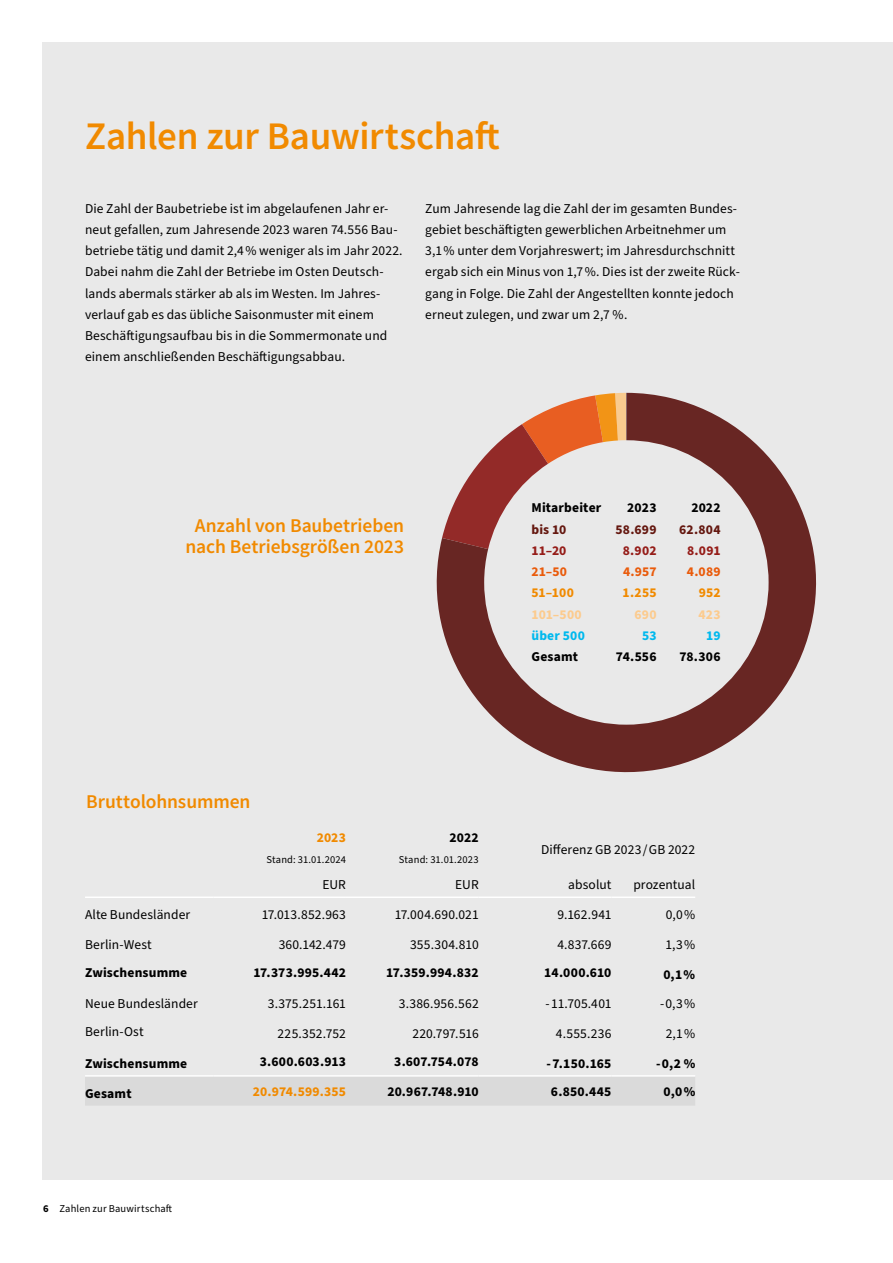
<style>
.page{position:relative;width:893px;height:1263px;background:#fff}
.page>*{position:absolute;margin:0;border:0;box-sizing:border-box;transform-origin:0 0}
.t1{font:600 39px "Source Sans Pro";letter-spacing:-.01em;color:#f18a00}
.t2{font:600 19.5px/21.3px "Source Sans Pro";letter-spacing:-.005em;color:#f18a00;text-align:center}
.t3{font:13.5px/21.3px "Source Sans Pro";letter-spacing:.005em;color:#000}
.t4{font:700 13.5px "Source Sans Pro";letter-spacing:.01em;color:#000}
.t5{font:700 13.5px "Source Sans Pro";letter-spacing:.01em;color:#f18a00}
.t6{font:700 13.5px "Source Sans Pro";letter-spacing:.015em;color:#64170f}
.t7{font:700 13.5px "Source Sans Pro";letter-spacing:.005em;color:#951c18}
.t8{font:700 13.5px "Source Sans Pro";letter-spacing:.01em;color:#ea5b0b}
.t9{font:700 13.5px "Source Sans Pro";letter-spacing:.015em;color:#fccb8e}
.t10{font:700 13.5px "Source Sans Pro";letter-spacing:.01em;color:#00b9ee}
.t11{font:10.5px "Source Sans Pro";letter-spacing:.015em;color:#000}
.s1{font-weight:700}
</style>
<div class="page">
<div style="left:43px;top:43px;width:850px;height:1137px;background:#e9e9e9"></div>
<div style="left:85px;top:1077px;width:610px;height:28px;background:#dadada"></div>
<hr style="left:85px;top:896px;width:128px;height:2px;background:#fff">
<hr style="left:213px;top:896px;width:133px;height:2px;background:#fff">
<hr style="left:346px;top:896px;width:133px;height:2px;background:#fff">
<hr style="left:479px;top:896px;width:132px;height:2px;background:#fff">
<hr style="left:611px;top:896px;width:84px;height:2px;background:#fff">
<hr style="left:85px;top:1075px;width:128px;height:1px;background:#fff">
<hr style="left:213px;top:1075px;width:133px;height:1px;background:#fff">
<hr style="left:346px;top:1075px;width:133px;height:1px;background:#fff">
<hr style="left:479px;top:1075px;width:132px;height:1px;background:#fff">
<hr style="left:611px;top:1075px;width:84px;height:1px;background:#fff">
<svg style="left:436px;top:393px;width:381px;height:380px"></svg>
<h1 class="t1" style="left:85px;top:110px;width:416px">Zahlen zur Bauwirtschaft</h1>
<p class="t3" style="left:85px;top:198px;width:319px">Die Zahl der Baubetriebe ist im abgelaufenen Jahr er&shy;neut gefallen, zum Jahresende 2023 waren 74.556 Bau&shy;betriebe tätig und damit 2,4 % weniger als im Jahr 2022.<br>Dabei nahm die Zahl der Betriebe im Osten Deutsch&shy;lands abermals stärker ab als im Westen. Im Jahres&shy;verlauf gab es das übliche Saisonmuster mit einem Beschäftigungsaufbau bis in die Sommermonate und einem anschließenden Beschäftigungsabbau.</p>
<p class="t3" style="left:425px;top:198px;width:316px">Zum Jahresende lag die Zahl der im gesamten Bundes&shy;gebiet beschäftigten gewerblichen Arbeitnehmer um 3,1 % unter dem Vorjahreswert; im Jahresdurchschnitt ergab sich ein Minus von 1,7 %. Dies ist der zweite Rück&shy;gang in Folge. Die Zahl der Angestellten konnte jedoch erneut zulegen, und zwar um 2,7 %.</p>
<h2 class="t2" style="left:185px;top:514px;width:220px">Anzahl von Baubetrieben nach Betriebsgrößen 2023</h2>
<h2 class="t2" style="left:86px;top:791px;width:166px">Bruttolohnsummen</h2>
<p class="t5" style="left:317px;top:828px;width:31px">2023</p>
<p class="t11" style="left:266px;top:852px;width:81px">Stand: 31.01.2024</p>
<p class="t4" style="left:450px;top:828px;width:31px">2022</p>
<p class="t11" style="left:399px;top:852px;width:81px">Stand: 31.01.2023</p>
<p class="t4" style="left:531px;top:499px;width:71px">Mitarbeiter</p>
<p class="t4" style="left:627px;top:499px;width:31px">2023</p>
<p class="t4" style="left:691px;top:499px;width:31px">2022</p>
<p class="t6" style="left:531px;top:520px;width:36px">bis 10</p>
<p class="t6" style="left:616px;top:520px;width:42px">58.699</p>
<p class="t6" style="left:679px;top:520px;width:43px">62.804</p>
<p class="t7" style="left:531px;top:541px;width:36px">11–20</p>
<p class="t7" style="left:623px;top:541px;width:35px">8.902</p>
<p class="t7" style="left:687px;top:541px;width:35px">8.091</p>
<p class="t8" style="left:531px;top:562px;width:37px">21–50</p>
<p class="t8" style="left:623px;top:562px;width:35px">4.957</p>
<p class="t8" style="left:687px;top:562px;width:35px">4.089</p>
<p class="t5" style="left:531px;top:584px;width:44px">51–100</p>
<p class="t5" style="left:622px;top:584px;width:35px">1.255</p>
<p class="t5" style="left:699px;top:584px;width:23px">952</p>
<p class="t9" style="left:531px;top:605px;width:52px">101–500</p>
<p class="t9" style="left:634px;top:605px;width:24px">690</p>
<p class="t9" style="left:698px;top:605px;width:24px">423</p>
<p class="t10" style="left:531px;top:626px;width:55px">über 500</p>
<p class="t10" style="left:642px;top:626px;width:16px">53</p>
<p class="t10" style="left:706px;top:626px;width:16px">19</p>
<p class="t4" style="left:531px;top:648px;width:48px">Gesamt</p>
<p class="t4" style="left:616px;top:648px;width:42px">74.556</p>
<p class="t4" style="left:679px;top:648px;width:43px">78.306</p>
<p class="t3" style="left:541px;top:839px;width:156px">Differenz GB 2023 / GB 2022</p>
<p class="t3" style="left:322px;top:874px;width:25px">EUR</p>
<p class="t3" style="left:455px;top:874px;width:25px">EUR</p>
<p class="t3" style="left:568px;top:874px;width:45px">absolut</p>
<p class="t3" style="left:633px;top:874px;width:63px">prozentual</p>
<p class="t3" style="left:85px;top:904px;width:107px">Alte Bundesländer</p>
<p class="t3" style="left:262px;top:904px;width:86px">17.013.852.963</p>
<p class="t3" style="left:395px;top:904px;width:85px">17.004.690.021</p>
<p class="t3" style="left:557px;top:904px;width:55px">9.162.941</p>
<p class="t3" style="left:666px;top:904px;width:31px">0,0 %</p>
<p class="t3" style="left:85px;top:934px;width:68px">Berlin-West</p>
<p class="t3" style="left:279px;top:934px;width:69px">360.142.479</p>
<p class="t3" style="left:410px;top:934px;width:70px">355.304.810</p>
<p class="t3" style="left:558px;top:934px;width:55px">4.837.669</p>
<p class="t3" style="left:665px;top:934px;width:31px">1,3 %</p>
<p class="t4" style="left:85px;top:963px;width:104px">Zwischensumme</p>
<p class="t4" style="left:253px;top:963px;width:94px">17.373.995.442</p>
<p class="t4" style="left:386px;top:963px;width:94px">17.359.994.832</p>
<p class="t4" style="left:544px;top:963px;width:69px">14.000.610</p>
<p class="t4" style="left:663px;top:965px;width:33px">0,1 %</p>
<p class="t3" style="left:85px;top:994px;width:114px">Neue Bundesländer</p>
<p class="t3" style="left:268px;top:994px;width:80px">3.375.251.161</p>
<p class="t3" style="left:399px;top:994px;width:81px">3.386.956.562</p>
<p class="t3" style="left:546px;top:994px;width:67px">- 11.705.401</p>
<p class="t3" style="left:660px;top:994px;width:37px">- 0,3 %</p>
<p class="t3" style="left:85px;top:1021px;width:60px">Berlin-Ost</p>
<p class="t3" style="left:278px;top:1023px;width:70px">225.352.752</p>
<p class="t3" style="left:412px;top:1023px;width:68px">220.797.516</p>
<p class="t3" style="left:556px;top:1023px;width:57px">4.555.236</p>
<p class="t3" style="left:666px;top:1023px;width:31px">2,1 %</p>
<p class="t4" style="left:85px;top:1054px;width:104px">Zwischensumme</p>
<p class="t4" style="left:260px;top:1052px;width:88px">3.600.603.913</p>
<p class="t4" style="left:394px;top:1052px;width:86px">3.607.754.078</p>
<p class="t4" style="left:547px;top:1054px;width:66px">- 7.150.165</p>
<p class="t4" style="left:656px;top:1054px;width:41px">- 0,2 %</p>
<p class="t4" style="left:85px;top:1084px;width:48px">Gesamt</p>
<p class="t5" style="left:253px;top:1082px;width:95px">20.974.599.355</p>
<p class="t4" style="left:387px;top:1082px;width:93px">20.967.748.910</p>
<p class="t4" style="left:551px;top:1082px;width:62px">6.850.445</p>
<p class="t4" style="left:664px;top:1082px;width:33px">0,0 %</p>
<p class="t11" style="left:43px;top:1201px;width:130px"><span class="s1">6</span> Zahlen zur Bauwirtschaft</p>
</div>
